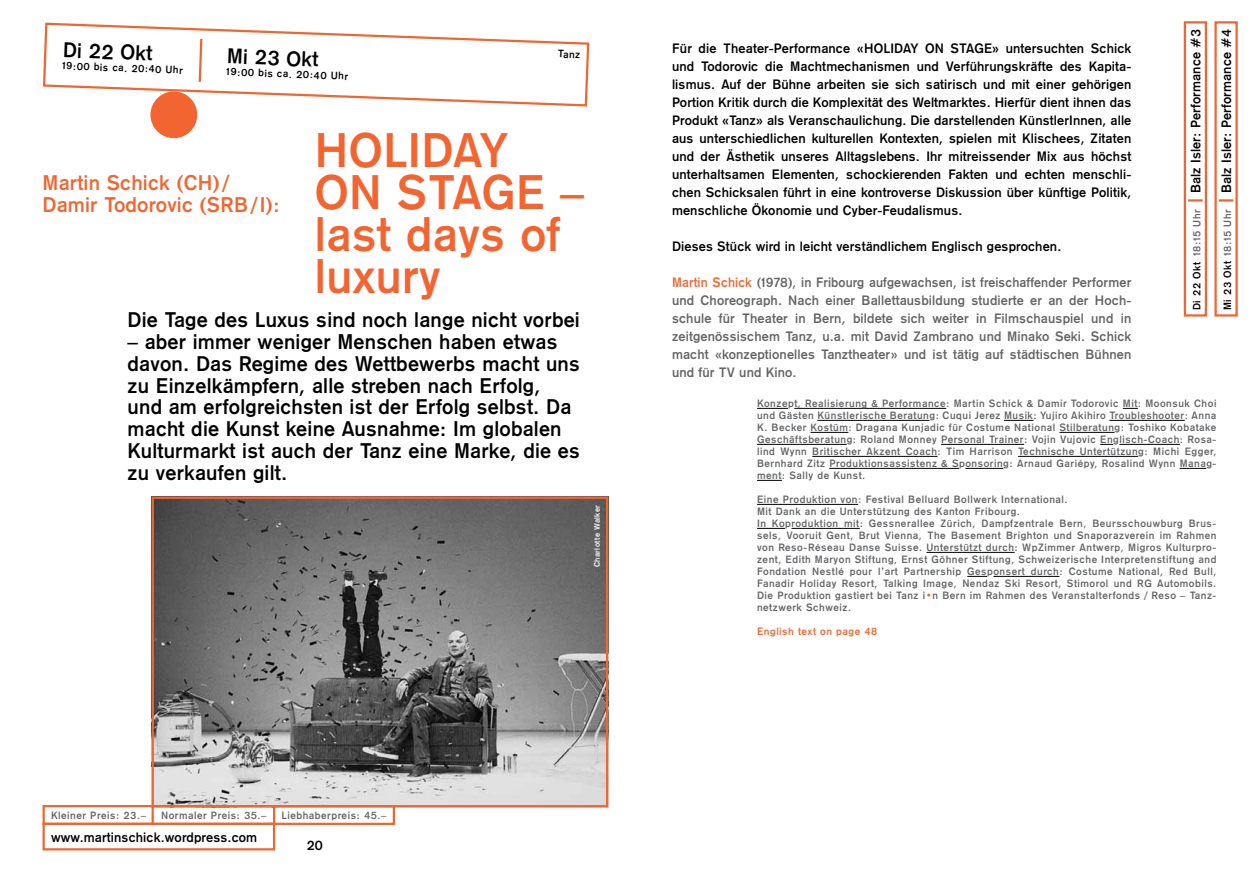
<style>
.page{position:relative;width:1259px;height:893px;background:#fff}
.page>*{position:absolute;margin:0;border:0;box-sizing:border-box;transform-origin:0 0}
.t1{font:48px/42px "Gothic 725 BT Bold A";letter-spacing:.01em;color:#f26531}
.t2{font:21px/21.8px "Gothic 725 BT Bold A";letter-spacing:.01em;color:#000}
.t3{font:21px/22.5px "Gothic 725 BT Bold A";letter-spacing:.01em;color:#f26531}
.t4{font:13.5px/18px "Gothic 725 BT Bold A";letter-spacing:.01em;color:#000;text-align:justify}
.t5{font:13.5px/18px "Gothic 725 BT Bold A";letter-spacing:.01em;color:#636466;text-align:justify}
.t6{font:10.5px/12px "Gothic 725 BT Bold A";letter-spacing:.05em;color:#636466;text-align:justify}
.t7{font:10.5px "Gothic 725 BT Bold A";color:#000}
.t8{font:10.5px "Gothic 725 BT Bold A";letter-spacing:.05em;color:#f26531}
.t9{font:7.8px "Gothic 725 BT Bold A";letter-spacing:.05em;color:#fff}
.s1{font-size:10.5px}
.s2{font-size:10.5px;color:#636466}
.s3{color:#f26531}
</style>
<div class="page">
<img style="left:155px;top:500px;width:450px;height:304px">
<div style="left:152px;top:497px;width:456px;height:310px;border:2px solid #f26531"></div>
<div style="left:43px;top:823px;width:232px;height:27px;border:2px solid #f26531"></div>
<div style="left:43px;top:805px;width:352px;height:20px;border:2px solid #f26531"></div>
<svg style="left:152px;top:805px;width:2px;height:19px"></svg>
<svg style="left:273px;top:805px;width:2px;height:19px"></svg>
<svg style="left:42px;top:22px;width:548px;height:86px"></svg>
<svg style="left:197px;top:37px;width:7px;height:47px"></svg>
<div style="left:150px;top:91px;width:47px;height:47px;background:#f26531;border-radius:50%"></div>
<hr style="left:757px;top:408px;width:31px;height:1px;background:#000">
<hr style="left:794px;top:408px;width:152px;height:1px;background:#000">
<svg style="left:1122px;top:408px;width:15px;height:1px"></svg>
<hr style="left:817px;top:420px;width:112px;height:1px;background:#000">
<svg style="left:1004px;top:420px;width:29px;height:1px"></svg>
<hr style="left:1109px;top:420px;width:75px;height:1px;background:#000">
<hr style="left:810px;top:432px;width:38px;height:1px;background:#000">
<hr style="left:1059px;top:432px;width:55px;height:1px;background:#000">
<hr style="left:757px;top:444px;width:89px;height:1px;background:#000">
<hr style="left:941px;top:444px;width:83px;height:1px;background:#000">
<svg style="left:1100px;top:444px;width:13px;height:1px"></svg>
<hr style="left:1119px;top:444px;width:61px;height:1px;background:#000">
<hr style="left:812px;top:456px;width:125px;height:1px;background:#000">
<hr style="left:1018px;top:456px;width:120px;height:1px;background:#000">
<hr style="left:829px;top:468px;width:130px;height:1px;background:#000">
<hr style="left:965px;top:468px;width:38px;height:1px;background:#000">
<svg style="left:1179px;top:468px;width:27px;height:1px"></svg>
<svg style="left:757px;top:480px;width:25px;height:1px"></svg>
<hr style="left:757px;top:504px;width:101px;height:1px;background:#000">
<svg style="left:757px;top:528px;width:28px;height:1px"></svg>
<hr style="left:791px;top:528px;width:68px;height:1px;background:#000">
<hr style="left:926px;top:552px;width:88px;height:1px;background:#000">
<svg style="left:967px;top:576px;width:20px;height:1px"></svg>
<hr style="left:993px;top:576px;width:66px;height:1px;background:#000">
<div style="left:1214px;top:21px;width:23px;height:296px;border:2px solid #f26531"></div>
<hr style="left:1218px;top:199px;width:15px;height:3px;background:#f26531">
<div style="left:1183px;top:21px;width:24px;height:296px;border:2px solid #f26531"></div>
<hr style="left:1188px;top:199px;width:14px;height:3px;background:#f26531">
<h2 class="t2" style="left:63px;top:39px;width:91px;rotate:2deg">Di 22 Okt</h2>
<p class="t7" style="left:63px;top:60px;width:122px;rotate:2deg">19:00 bis ca. 20:40 Uhr</p>
<h2 class="t2" style="left:227px;top:45px;width:93px;rotate:2deg">Mi 23 Okt</h2>
<p class="t7" style="left:227px;top:66px;width:123px;rotate:2deg">19:00 bis ca. 20:40 Uhr</p>
<p class="t7" style="left:558px;top:48px;width:24px;rotate:2deg">Tanz</p>
<h2 class="t3" style="left:43px;top:171px;width:239px">Martin Schick (CH)/<br>Damir Todorovic (SRB/ I):</h2>
<h1 class="t1" style="left:315px;top:130px;width:271px">HOLIDAY<br>ON STAGE – last days of luxury</h1>
<h2 class="t2" style="left:128px;top:309px;width:454px">Die Tage des Luxus sind noch lange nicht vorbei</h2>
<p class="t2" style="left:128px;top:331px;width:454px">– aber immer weniger Menschen haben etwas davon. Das Regime des Wettbewerbs macht uns zu Einzelkämpfern, alle streben nach Erfolg, und am erfolgreichsten ist der Erfolg selbst. Da macht die Kunst keine Ausnahme: Im globalen Kulturmarkt ist auch der Tanz eine Marke, die es zu verkaufen gilt.</p>
<p class="t9" style="left:592px;top:567px;width:64px;rotate:-90deg">Charlotte Walker</p>
<p class="t6" style="left:51px;top:809px;width:96px">Kleiner Preis: 23.–</p>
<p class="t6" style="left:161px;top:809px;width:107px">Normaler Preis: 35.–</p>
<p class="t6" style="left:282px;top:809px;width:106px">Liebhaberpreis: 45.–</p>
<p class="t4" style="left:51px;top:828px;width:208px">www.martinschick.wordpress.com</p>
<p class="t4" style="left:307px;top:837px;width:18px">20</p>
<p class="t4" style="left:1217px;top:310px;width:282px;rotate:-90deg"><span class="s1">Mi 23 Okt</span> <span class="s2">18:15 Uhr</span> Balz Isler: Performance #4</p>
<p class="t4" style="left:1187px;top:310px;width:282px;rotate:-90deg"><span class="s1">Di 22 Okt</span> <span class="s2">18:15 Uhr</span> Balz Isler: Performance #3</p>
<p class="t4" style="left:672px;top:39px;width:461px">Für die Theater-Performance «HOLIDAY ON STAGE» untersuchten Schick und Todorovic die Machtmechanismen und Verführungskräfte des Kapita&shy;lismus. Auf der Bühne arbeiten sie sich satirisch und mit einer gehörigen Portion Kritik durch die Komplexität des Weltmarktes. Hierfür dient ihnen das Produkt «Tanz» als Veranschaulichung. Die darstellenden KünstlerInnen, alle aus unterschiedlichen kulturellen Kontexten, spielen mit Klischees, Zitaten und der Ästhetik unseres Alltagslebens. Ihr mitreissender Mix aus höchst unterhaltsamen Elementen, schockierenden Fakten und echten menschli&shy;chen Schicksalen führt in eine kontroverse Diskussion über künftige Politik, menschliche Ökonomie und Cyber-Feudalismus.</p>
<p class="t4" style="left:672px;top:237px;width:391px">Dieses Stück wird in leicht verständlichem Englisch gesprochen.</p>
<p class="t5" style="left:672px;top:273px;width:461px"><span class="s3">Martin Schick</span> (1978), in Fribourg aufgewachsen, ist freischaffender Performer und Choreograph. Nach einer Ballettausbildung studierte er an der Hoch&shy;schule für Theater in Bern, bildete sich weiter in Filmschauspiel und in zeitgenössischem Tanz, u.a. mit David Zambrano und Minako Seki. Schick macht «konzeptionelles Tanztheater» und ist tätig auf städtischen Bühnen und für TV und Kino.</p>
<p class="t6" style="left:757px;top:397px;width:461px">Konzept, Realisierung &amp; Performance: Martin Schick &amp; Damir Todorovic Mit: Moonsuk Choi und Gästen Künstlerische Beratung: Cuqui Jerez Musik: Yujiro Akihiro Troubleshooter: Anna K. Becker Kostüm: Dragana Kunjadic für Costume National Stilberatung: Toshiko Kobatake Geschäftsberatung: Roland Monney Personal Trainer: Vojin Vujovic Englisch-Coach: Rosa&shy;lind Wynn Britischer Akzent Coach: Tim Harrison Technische Untertützung: Michi Egger, Bernhard Zitz Produktionsassistenz &amp; Sponsoring: Arnaud Gariépy, Rosalind Wynn Manag&shy;ment: Sally de Kunst.</p>
<p class="t6" style="left:757px;top:493px;width:461px;text-align:left">Eine Produktion von: Festival Belluard Bollwerk International.<br>Mit Dank an die Unterstützung des Kanton Fribourg.<br>In Koproduktion mit: Gessnerallee Zürich, Dampfzentrale Bern, Beursschouwburg Brus&shy;sels, Vooruit Gent, Brut Vienna, The Basement Brighton und Snaporazverein im Rahmen von Reso-Réseau Danse Suisse. Unterstützt durch: WpZimmer Antwerp, Migros Kulturpro&shy;zent, Edith Maryon Stiftung, Ernst Göhner Stiftung, Schweizerische Interpretenstiftung and Fondation Nestlé pour l’art Partnership Gesponsert durch: Costume National, Red Bull, Fanadir Holiday Resort, Talking Image, Nendaz Ski Resort, Stimorol und RG Automobils.<br>Die Produktion gastiert bei Tanz i<span class="s3">•</span>n Bern im Rahmen des Veranstalterfonds / Reso – Tanz&shy;netzwerk Schweiz.</p>
<p class="t8" style="left:757px;top:625px;width:122px">English text on page 48</p>
</div>
